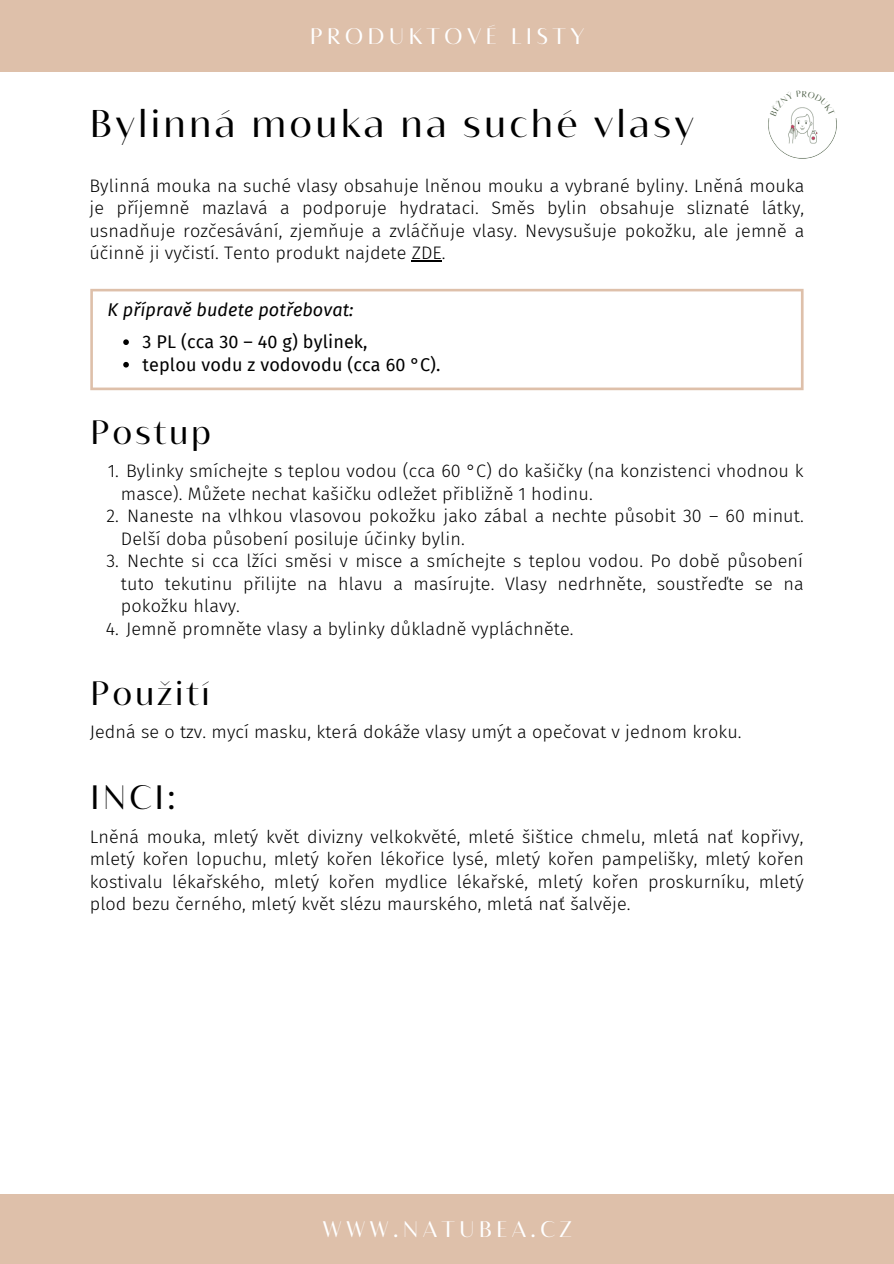
<style>
.page{position:relative;width:894px;height:1264px;background:#fff}
.page>*{position:absolute;margin:0;border:0;box-sizing:border-box;transform-origin:0 0}
.t1{font:36px "Bw Vivant";letter-spacing:.09em;color:#000}
.t2{font:31.5px "Bw Vivant";letter-spacing:.09em;color:#000}
.t3{font:21px "Bw Vivant";letter-spacing:.2em;color:#fff}
.t4{font:300 18px/22.5px "Fira Sans";letter-spacing:.005em;color:#000;text-align:justify}
.t5{font:18px/22.5px "Fira Sans";letter-spacing:.005em;color:#000}
.t6{font:italic 18px "Fira Sans";letter-spacing:.005em;color:#000}
</style>
<div class="page">
<div style="left:0;top:0;width:893px;height:71px;background:#dec0aa"></div>
<div style="left:0;top:1193px;width:893px;height:70px;background:#dec0aa"></div>
<hr style="left:411px;top:260px;width:31px;height:1px;background:#000">
<svg style="left:90px;top:289px;width:713px;height:101px"></svg>
<svg style="left:123px;top:339px;width:6px;height:6px"></svg>
<svg style="left:123px;top:362px;width:6px;height:5px"></svg>
<svg style="left:768px;top:107px;width:68px;height:52px"></svg>
<p class="t3" style="left:310px;top:24px;width:276px">PRODUKTOVÉ LISTY</p>
<h1 class="t1" style="left:89px;top:101px;width:605px">Bylinná mouka na suché vlasy</h1>
<p class="t4" style="left:89px;top:174px;width:716px">Bylinná mouka na suché vlasy obsahuje lněnou mouku a vybrané byliny. Lněná mouka je příjemně mazlavá a podporuje hydrataci. Směs bylin obsahuje sliznaté látky, usnadňuje rozčesávání, zjemňuje a zvláčňuje vlasy. Nevysušuje pokožku, ale jemně a účinně ji vyčistí. Tento produkt najdete ZDE.</p>
<p class="t6" style="left:107px;top:299px;width:247px">K přípravě budete potřebovat:</p>
<p class="t5" style="left:142px;top:331px;width:299px">3 PL (cca 30 – 40 g) bylinek,<br>teplou vodu z vodovodu (cca 60 °C).</p>
<h2 class="t2" style="left:90px;top:413px;width:122px">Postup</h2>
<p class="t4" style="left:108px;top:460px;width:697px">1. Bylinky smíchejte s teplou vodou (cca 60 °C) do kašičky (na konzistenci vhodnou k</p>
<p class="t4" style="left:121px;top:482px;width:473px">masce). Můžete nechat kašičku odležet přibližně 1 hodinu.</p>
<p class="t4" style="left:127px;top:505px;width:678px">Naneste na vlhkou vlasovou pokožku jako zábal a nechte působit 30 – 60 minut.</p>
<p class="t4" style="left:121px;top:527px;width:345px">Delší doba působení posiluje účinky bylin.</p>
<p class="t4" style="left:127px;top:550px;width:677px">Nechte si cca lžíci směsi v misce a smíchejte s teplou vodou. Po době působení</p>
<p class="t4" style="left:121px;top:572px;width:684px">tuto tekutinu přilijte na hlavu a masírujte. Vlasy nedrhněte, soustřeďte se na</p>
<p class="t4" style="left:121px;top:595px;width:121px">pokožku hlavy.</p>
<p class="t4" style="left:106px;top:617px;width:469px">4. Jemně promněte vlasy a bylinky důkladně vypláchněte.</p>
<p class="t4" style="left:106px;top:505px;width:14px">2.</p>
<p class="t4" style="left:106px;top:550px;width:14px">3.</p>
<h2 class="t2" style="left:90px;top:674px;width:121px">Použití</h2>
<p class="t4" style="left:90px;top:721px;width:653px">Jedná se o tzv. mycí masku, která dokáže vlasy umýt a opečovat v jednom kroku.</p>
<h2 class="t2" style="left:90px;top:778px;width:87px">INCI:</h2>
<p class="t4" style="left:90px;top:825px;width:715px">Lněná mouka, mletý květ divizny velkokvěté, mleté šištice chmelu, mletá nať kopřivy, mletý kořen lopuchu, mletý kořen lékořice lysé, mletý kořen pampelišky, mletý kořen kostivalu lékařského, mletý kořen mydlice lékařské, mletý kořen proskurníku, mletý plod bezu černého, mletý květ slézu maurského, mletá nať šalvěje.</p>
<p class="t3" style="left:322px;top:1216px;width:250px">WWW.NATUBEA.CZ</p>
</div>
